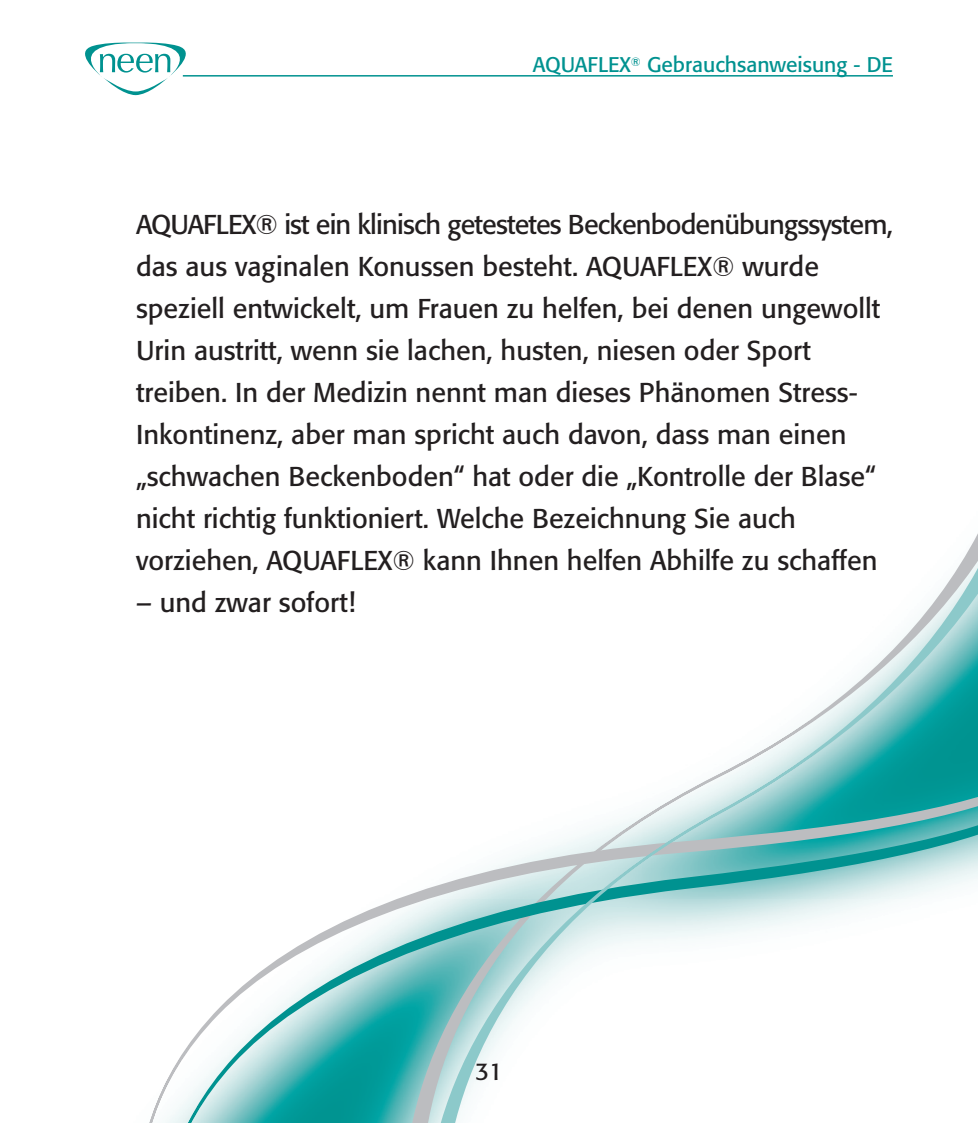
<style>
.page{position:relative;width:978px;height:1123px;background:#fff}
.page>*{position:absolute;margin:0;border:0;box-sizing:border-box;transform-origin:0 0}
.t1{font:27px/42px "Formata";color:#231f20}
.t2{font:24px "Formata";color:#231f20}
.t3{font:21px "Formata";color:#009290}
</style>
<div class="page">
<svg style="left:160px;top:890px;width:261px;height:233px"></svg>
<svg style="left:425px;top:533px;width:553px;height:590px"></svg>
<svg style="left:85px;top:42px;width:101px;height:53px"></svg>
<hr style="left:183px;top:75px;width:710px;height:2px;background:#009290">
<p class="t3" style="left:533px;top:51px;width:362px">AQUAFLEX<sup>®</sup> Gebrauchsanweisung - DE</p>
<p class="t1" style="left:136px;top:203px;width:758px">AQUAFLEX® ist ein klinisch getestetes Beckenbodenübungssystem, das aus vaginalen Konussen besteht. AQUAFLEX® wurde speziell entwickelt, um Frauen zu helfen, bei denen ungewollt Urin austritt, wenn sie lachen, husten, niesen oder Sport treiben. In der Medizin nennt man dieses Phänomen Stress-Inkontinenz, aber man spricht auch davon, dass man einen „schwachen Beckenboden“ hat oder die „Kontrolle der Blase“ nicht richtig funktioniert. Welche Bezeichnung Sie auch vorziehen, AQUAFLEX® kann Ihnen helfen Abhilfe zu schaffen</p>
<p class="t1" style="left:136px;top:581px;width:221px">– und zwar sofort!</p>
<p class="t2" style="left:475px;top:1057px;width:29px">31</p>
</div>
